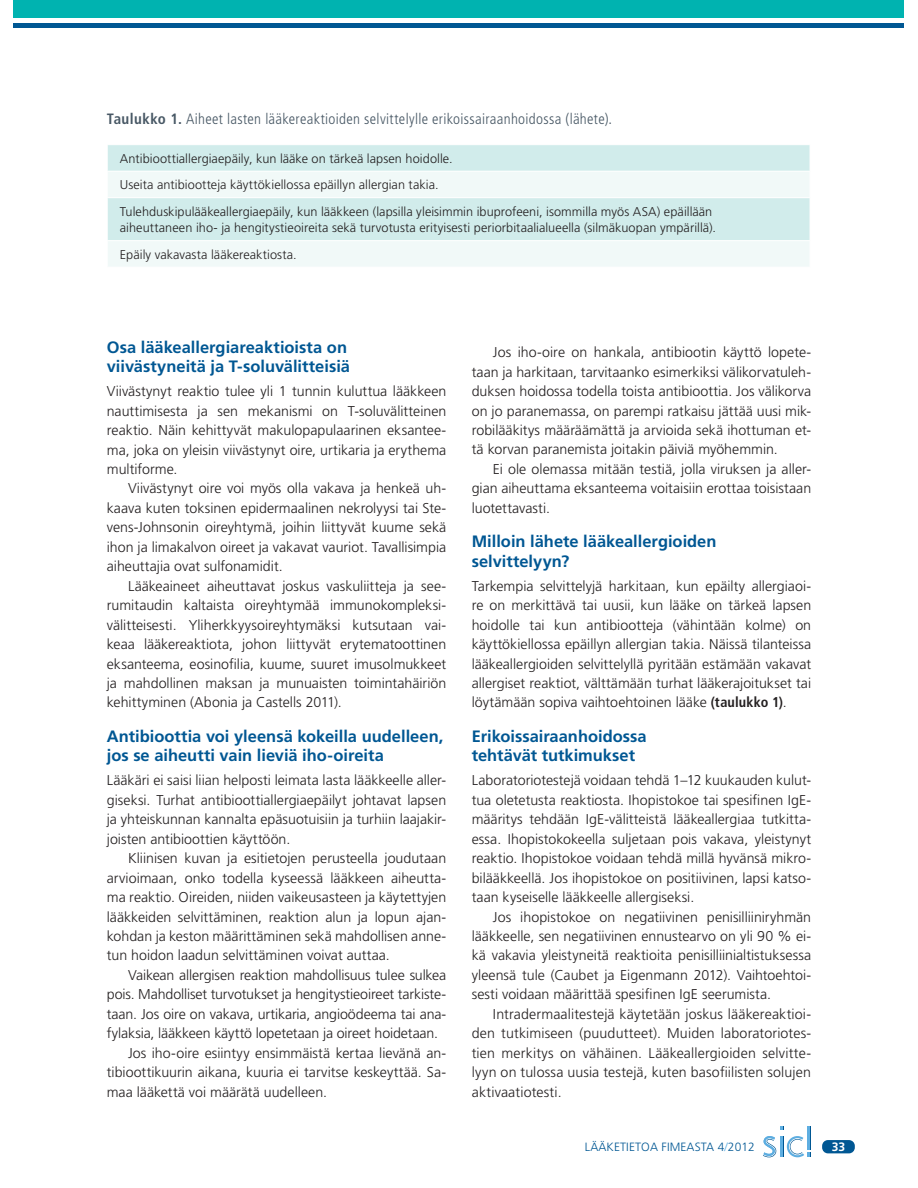
<style>
.page{position:relative;width:918px;height:1188px;background:#fff}
.page>*{position:absolute;margin:0;border:0;box-sizing:border-box;transform-origin:0 0}
.t1{font:700 16.5px/19.5px "Frutiger LT Std";color:#005793}
.t2{font:300 condensed 15px "Frutiger LT Std";letter-spacing:.02em;color:#485865}
.t3{font:300 14.25px/19.5px "Frutiger LT Std";color:#231f20;text-align:justify}
.t4{font:300 12.75px/26.5px "Frutiger LT Std";color:#231f20}
.t5{font:700 12.15px "Frutiger LT Std";color:#fff}
.t6{font:300 12px "Frutiger LT Std";letter-spacing:.01em;color:#005793}
.s1{font-weight:700}
.s2{font-weight:700;font-stretch:condensed}
.s3{color:#5eaee1}
</style>
<div class="page">
<div style="left:108px;top:145px;width:702px;height:26px;background:#d1eceb"></div>
<svg style="left:108px;top:172px;width:702px;height:94px;fill:#f1f9f8"></svg>
<svg style="left:107px;top:146px;width:1px;height:25px"></svg>
<hr style="left:107px;top:197px;width:703px;height:1px;background:#fff">
<hr style="left:107px;top:240px;width:703px;height:1px;background:#fff">
<div style="left:13px;top:0;width:891px;height:17px;background:#00b3b0"></div>
<div style="left:13px;top:23px;width:891px;height:5px;background:#005793"></div>
<div style="left:822px;top:1140px;width:33px;height:13px;background:#005793;border-radius:6px"></div>
<svg style="left:763px;top:1126px;width:48px;height:31px"></svg>
<p class="t2" style="left:107px;top:110px;width:507px"><span class="s1">Taulukko 1.</span> Aiheet lasten lääkereaktioiden selvittelylle erikoissairaanhoidossa (lähete).</p>
<p class="t4" style="left:120px;top:146px;width:594px">Antibioottiallergiaepäily, kun lääke on tärkeä lapsen hoidolle.<br>Useita antibiootteja käyttökiellossa epäillyn allergian takia.<br>Tulehduskipulääkeallergiaepäily, kun lääkkeen (lapsilla yleisimmin ibuprofeeni, isommilla myös ASA) epäillään</p>
<p class="t4" style="left:120px;top:215px;width:597px">aiheuttaneen iho- ja hengitystieoireita sekä turvotusta erityisesti periorbitaalialueella (silmäkuopan ympärillä).<br>Epäily vakavasta lääkereaktiosta.</p>
<p class="t1" style="left:107px;top:338px;width:245px">Osa lääkeallergiareaktioista on viivästyneitä ja T-soluvälitteisiä</p>
<p class="t3" style="left:107px;top:382px;width:341px">Viivästynyt reaktio tulee yli 1 tunnin kuluttua lääkkeen nauttimisesta ja sen mekanismi on T-soluvälitteinen reaktio. Näin kehittyvät makulopapulaarinen eksantee&shy;ma, joka on yleisin viivästynyt oire, urtikaria ja erythema multiforme.</p>
<p class="t3" style="left:107px;top:479px;width:341px;text-indent:21px">Viivästynyt oire voi myös olla vakava ja henkeä uh&shy;kaava kuten toksinen epidermaalinen nekrolyysi tai Ste&shy;vens-Johnsonin oireyhtymä, joihin liittyvät kuume sekä ihon ja limakalvon oireet ja vakavat vauriot. Tavallisimpia aiheuttajia ovat sulfonamidit.</p>
<p class="t3" style="left:107px;top:577px;width:341px;text-indent:21px">Lääkeaineet aiheuttavat joskus vaskuliitteja ja see&shy;rumitaudin kaltaista oireyhtymää immunokompleksi&shy;välitteisesti. Yliherkkyysoireyhtymäksi kutsutaan vai&shy;keaa lääkereaktiota, johon liittyvät erytematoottinen eksanteema, eosinofilia, kuume, suuret imusolmukkeet ja mahdollinen maksan ja munuaisten toimintahäiriön kehittyminen (Abonia ja Castells 2011).</p>
<p class="t1" style="left:107px;top:727px;width:338px">Antibioottia voi yleensä kokeilla uudelleen, jos se aiheutti vain lieviä iho-oireita</p>
<p class="t3" style="left:107px;top:771px;width:341px">Lääkäri ei saisi liian helposti leimata lasta lääkkeelle aller&shy;giseksi. Turhat antibioottiallergiaepäilyt johtavat lapsen ja yhteiskunnan kannalta epäsuotuisiin ja turhiin laajakir&shy;joisten antibioottien käyttöön.</p>
<p class="t3" style="left:107px;top:849px;width:341px;text-indent:21px">Kliinisen kuvan ja esitietojen perusteella joudutaan arvioimaan, onko todella kyseessä lääkkeen aiheutta&shy;ma reaktio. Oireiden, niiden vaikeusasteen ja käytettyjen lääkkeiden selvittäminen, reaktion alun ja lopun ajan&shy;kohdan ja keston määrittäminen sekä mahdollisen anne&shy;tun hoidon laadun selvittäminen voivat auttaa.</p>
<p class="t3" style="left:128px;top:966px;width:320px">Vaikean allergisen reaktion mahdollisuus tulee sulkea</p>
<p class="t3" style="left:107px;top:985px;width:341px">pois. Mahdolliset turvotukset ja hengitystieoireet tarkiste-</p>
<p class="t3" style="left:107px;top:1005px;width:341px">taan. Jos oire on vakava, urtikaria, angioödeema tai ana-</p>
<p class="t3" style="left:107px;top:1024px;width:333px">fylaksia, lääkkeen käyttö lopetetaan ja oireet hoidetaan.</p>
<p class="t3" style="left:128px;top:1044px;width:320px">Jos iho-oire esiintyy ensimmäistä kertaa lievänä an-</p>
<p class="t3" style="left:107px;top:1063px;width:341px">tibioottikuurin aikana, kuuria ei tarvitse keskeyttää. Sa-</p>
<p class="t3" style="left:107px;top:1083px;width:222px">maa lääkettä voi määrätä uudelleen.</p>
<p class="t3" style="left:472px;top:343px;width:341px;text-indent:21px">Jos iho-oire on hankala, antibiootin käyttö lopete&shy;taan ja harkitaan, tarvitaanko esimerkiksi välikorvatuleh&shy;duksen hoidossa todella toista antibioottia. Jos välikorva on jo paranemassa, on parempi ratkaisu jättää uusi mik&shy;robilääkitys määräämättä ja arvioida sekä ihottuman et&shy;tä korvan paranemista joitakin päiviä myöhemmin.</p>
<p class="t3" style="left:472px;top:460px;width:341px;text-indent:21px">Ei ole olemassa mitään testiä, jolla viruksen ja aller&shy;gian aiheuttama eksanteema voitaisiin erottaa toisistaan luotettavasti.</p>
<p class="t1" style="left:472px;top:533px;width:246px">Milloin lähete lääkeallergioiden selvittelyyn?</p>
<p class="t3" style="left:472px;top:577px;width:341px">Tarkempia selvittelyjä harkitaan, kun epäilty allergiaoi&shy;re on merkittävä tai uusii, kun lääke on tärkeä lapsen hoidolle tai kun antibiootteja (vähintään kolme) on käyttökiellossa epäillyn allergian takia. Näissä tilanteissa lääkeallergioiden selvittelyllä pyritään estämään vakavat allergiset reaktiot, välttämään turhat lääkerajoitukset tai löytämään sopiva vaihtoehtoinen lääke <span class="s2">(taulukko 1)</span>.</p>
<p class="t1" style="left:472px;top:727px;width:177px">Erikoissairaanhoidossa tehtävät tutkimukset</p>
<p class="t3" style="left:472px;top:771px;width:341px">Laboratoriotestejä voidaan tehdä 1–12 kuukauden kulut&shy;tua oletetusta reaktiosta. Ihopistokoe tai spesifinen IgE&shy;määritys tehdään IgE-välitteistä lääkeallergiaa tutkitta&shy;essa. Ihopistokokeella suljetaan pois vakava, yleistynyt reaktio. Ihopistokoe voidaan tehdä millä hyvänsä mikro&shy;bilääkkeellä. Jos ihopistokoe on positiivinen, lapsi katso&shy;taan kyseiselle lääkkeelle allergiseksi.</p>
<p class="t3" style="left:472px;top:908px;width:341px;text-indent:21px">Jos ihopistokoe on negatiivinen penisilliiniryhmän lääkkeelle, sen negatiivinen ennustearvo on yli 90 % ei&shy;kä vakavia yleistyneitä reaktioita penisilliinialtistuksessa yleensä tule (Caubet ja Eigenmann 2012). Vaihtoehtoi&shy;sesti voidaan määrittää spesifinen IgE seerumista.</p>
<p class="t3" style="left:472px;top:1005px;width:341px;text-indent:21px">Intradermaalitestejä käytetään joskus lääkereaktioi&shy;den tutkimiseen (puudutteet). Muiden laboratoriotes&shy;tien merkitys on vähäinen. Lääkeallergioiden selvitte&shy;lyyn on tulossa uusia testejä, kuten basofiilisten solujen aktivaatiotesti.</p>
<p class="t6" style="left:585px;top:1142px;width:171px">LÄÄKETIETOA FIMEASTA 4<span class="s3">/</span>2012</p>
<p class="t5" style="left:832px;top:1142px;width:15px">33</p>
</div>
